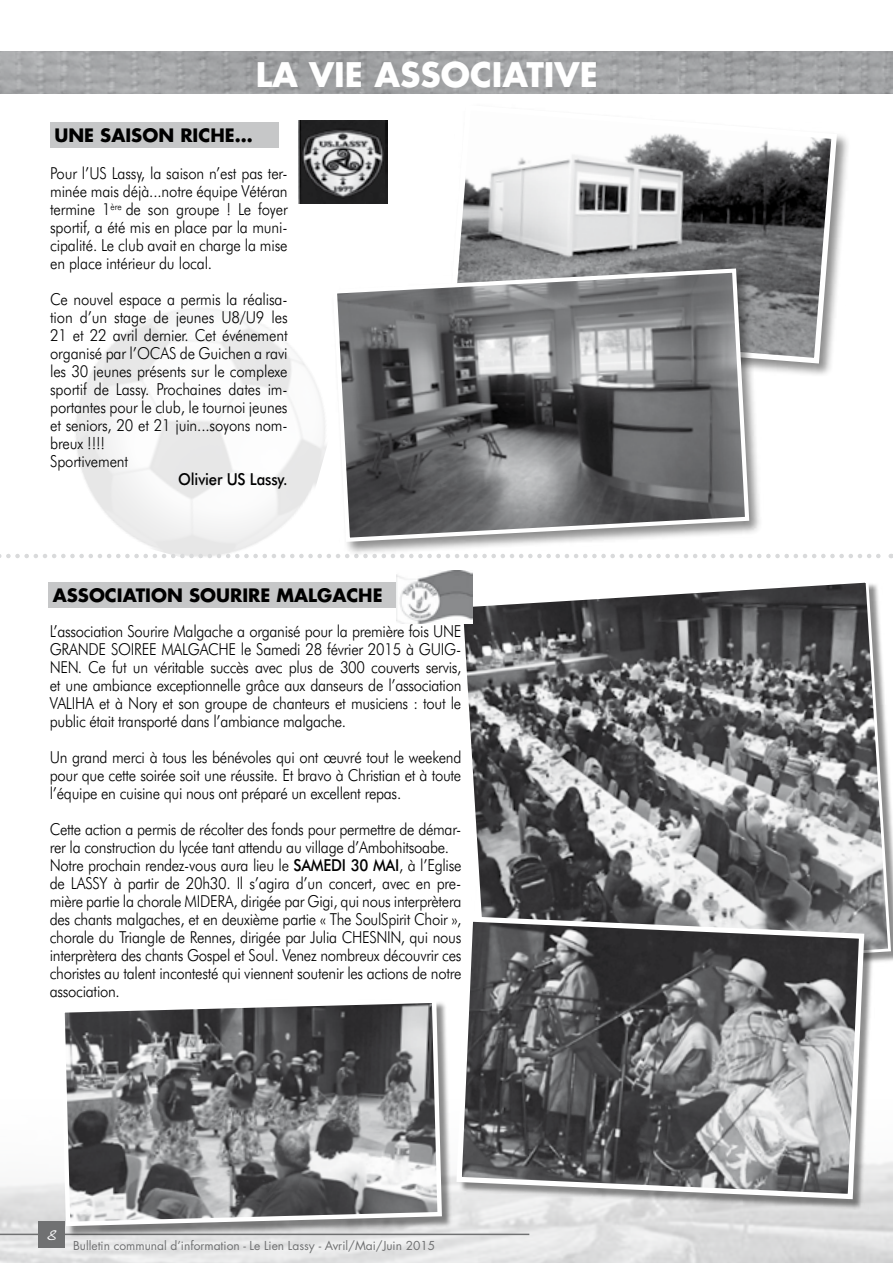
<style>
.page{position:relative;width:893px;height:1263px;background:#fff}
.page>*{position:absolute;margin:0;border:0;box-sizing:border-box;transform-origin:0 0}
.t1{font:700 33px "Futura";color:#fff}
.t2{font:700 18px "Futura";color:#000}
.t3{font:300 16.5px/18px "Futura BT";letter-spacing:-.02em;color:#000;text-align:justify;scale:.9 1}
.t4{font:500 16.5px "Futura BT";letter-spacing:-.01em;color:#000;scale:.9 1}
.t5{font:12px "Futura";color:#707172}
.t6{font:12px "Hans Hand";color:#fff}
.s1{font-weight:500}
</style>
<div class="page">
<hr style="left:0;top:1233px;width:529px;height:2px;background:#707172">
<div style="left:38px;top:1221px;width:27px;height:27px;background:#707172"></div>
<img style="left:0;top:51px;width:893px;height:43px">
<img style="left:298px;top:120px;width:89px;height:84px">
<div style="left:50px;top:122px;width:229px;height:26px;background:#c6c7c8"></div>
<svg style="left:0;top:554px;width:892px;height:4px"></svg>
<div style="left:446px;top:103px;width:405px;height:274px;background:#000;opacity:.45"></div>
<svg style="left:446px;top:103px;width:394px;height:263px"></svg>
<div style="left:331px;top:267px;width:432px;height:289px;background:#000;opacity:.45"></div>
<svg style="left:331px;top:266px;width:420px;height:278px;background:#808182"></svg>
<div style="left:49px;top:582px;width:378px;height:26px;background:#c6c7c8"></div>
<svg style="left:463px;top:582px;width:429px;height:380px;background:#7e7e80"></svg>
<div style="left:62px;top:1000px;width:390px;height:237px;background:#000;opacity:.45"></div>
<svg style="left:58px;top:1000px;width:386px;height:228px;background:#828384"></svg>
<div style="left:458px;top:918px;width:417px;height:291px;background:#000;opacity:.45"></div>
<svg style="left:454px;top:914px;width:413px;height:288px;background:#7b7b7d"></svg>
<img style="left:397px;top:570px;width:76px;height:54px">
<h1 class="t1" style="left:256px;top:51px;width:169px">LA VIE ASSO</h1>
<h1 class="t1" style="left:470px;top:51px;width:125px">CIATIVE</h1>
<p class="t2" style="left:54px;top:123px;width:84px">UNE SAISON</p>
<p class="t2" style="left:180px;top:123px;width:74px">RICHE…</p>
<p class="t3" style="left:50px;top:164px;width:265px">Pour l’US Lassy, la saison n’est pas ter&shy;minée mais déjà...notre équipe Vétéran termine 1<sup>ère</sup> de son groupe ! Le foyer sportif, a été mis en place par la muni&shy;cipalité. Le club avait en charge la mise en place intérieur du local.</p>
<p class="t3" style="left:50px;top:290px;width:265px;text-align:left">Ce nouvel espace a permis la réalisa&shy;tion d’un stage de jeunes U8/U9 les<br>21 et 22 avril dernier. Cet événement organisé par l’OCAS de Guichen a ravi les 30 jeunes présents sur le complexe sportif de Lassy. Prochaines dates im&shy;portantes pour le club, le tournoi jeunes et seniors, 20 et 21 juin...soyons nom&shy;breux !!!!<br>Sportivement</p>
<p class="t4" style="left:178px;top:469px;width:123px">Olivier US Lassy.</p>
<p class="t2" style="left:53px;top:583px;width:28px">ASSO</p>
<p class="t2" style="left:105px;top:583px;width:54px">CIATION</p>
<p class="t2" style="left:189px;top:583px;width:182px">SO URIRE MALGACHE</p>
<p class="t3" style="left:50px;top:622px;width:459px">L’association Sourire Malgache a organisé pour la première fois UNE GRANDE SOIREE MALGACHE le Samedi 28 février 2015 à GUIG-NEN. Ce fut un véritable succès avec plus de 300 couverts servis, et une ambiance exceptionnelle grâce aux danseurs de l’association VALIHA et à Nory et son groupe de chanteurs et musiciens : tout le public était transporté dans l’ambiance malgache.</p>
<p class="t3" style="left:50px;top:748px;width:459px">Un grand merci à tous les bénévoles qui ont œuvré tout le weekend pour que cette soirée soit une réussite. Et bravo à Christian et à toute l’équipe en cuisine qui nous ont préparé un excellent repas.</p>
<p class="t3" style="left:50px;top:820px;width:459px;text-align:left">Cette action a permis de récolter des fonds pour permettre de démar&shy;rer la construction du lycée tant attendu au village d’Ambohitsoabe.<br>Notre prochain rendez-vous aura lieu le <span class="s1">SAMEDI 30 MAI</span>, à l’Eglise de LASSY à partir de 20h30. Il s’agira d’un concert, avec en pre&shy;mière partie la chorale MIDERA, dirigée par Gigi, qui nous interprètera des chants malgaches, et en deuxième partie « The SoulSpirit Choir », chorale du Triangle de Rennes, dirigée par Julia CHESNIN, qui nous interprètera des chants Gospel et Soul. Venez nombreux découvrir ces choristes au talent incontesté qui viennent soutenir les actions de notre association.</p>
<p class="t6" style="left:47px;top:1229px;width:10px">8</p>
<p class="t5" style="left:73px;top:1237px;width:364px">Bulletin communal d’information - Le Lien Lassy - Avril/Mai/Juin 2015</p>
</div>
